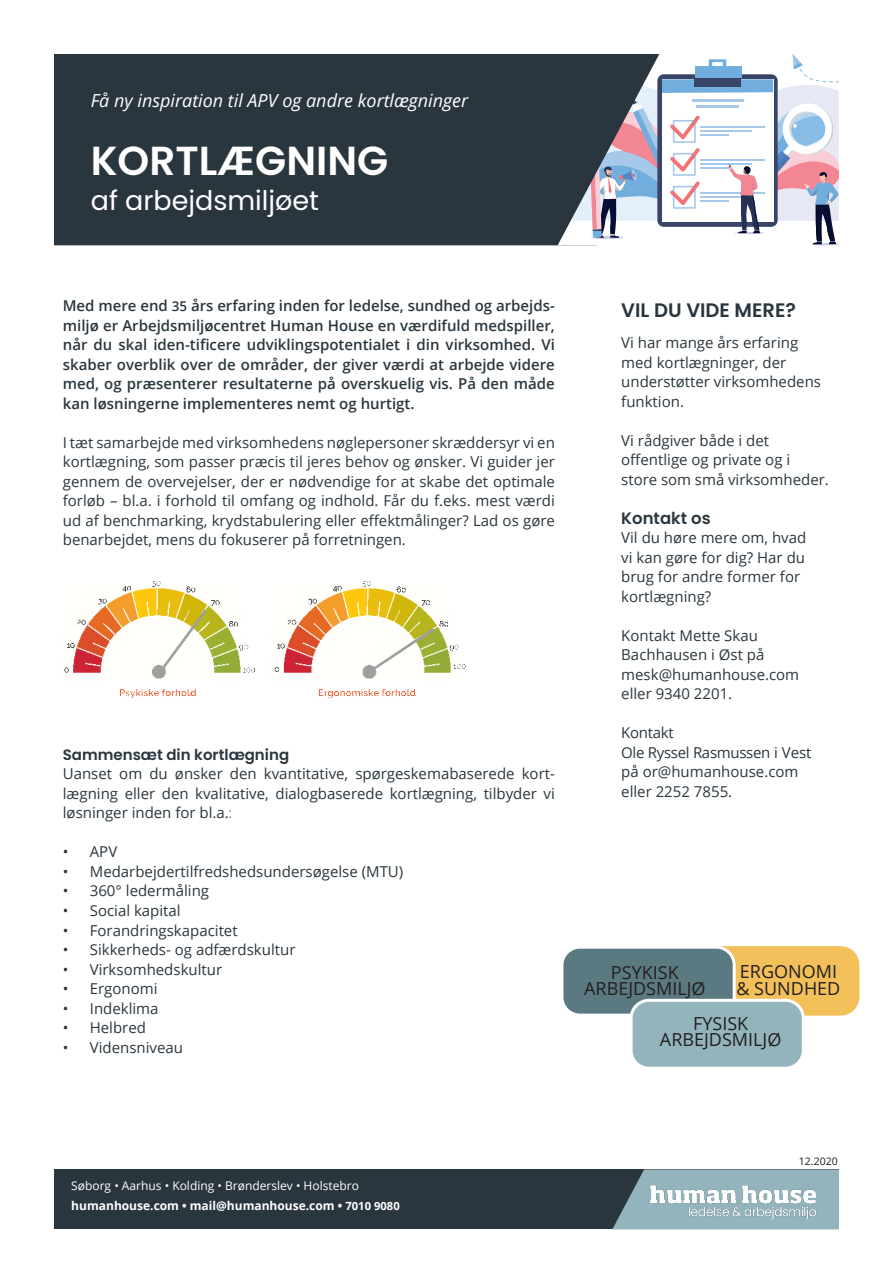
<style>
.page{position:relative;width:893px;height:1263px;background:#fff}
.page>*{position:absolute;margin:0;border:0;box-sizing:border-box;transform-origin:0 0}
.Overskrift{font:40.5px "Crete Round";color:#fff}
.Overskrift-2{font:600 40.5px "Poppins";color:#fff}
.Overskrift-3{font:27px "Crete Round";color:#fff}
.Overskrift-4{font:27px "Poppins";color:#fff}
.brødtekst{font:600 19.5px "Poppins";color:#2a363e}
.t1{font:18px "Open Sans";color:#231f20}
.Overskrift-5{font:italic 18px "Raleway";color:#fff}
.Overskrift-6{font:italic 18px "Open Sans";color:#fff}
.brødtekst-2{font:600 16.5px "Poppins";color:#2a363e}
.brødtekst-3{font:15px/19.5px "Open Sans";color:#2a363e}
.brødtekst-4{font:600 15px/19.5px "Open Sans";color:#2a363e;text-align:justify}
.brødtekst-5{font:600 15px "Poppins";color:#2a363e}
.brødtekst-6{font:15px "Open Sans";letter-spacing:-.02em;color:#2a363e}
.t2{font:12px "Open Sans";color:#fff}
.t3{font:700 12px "Open Sans";color:#fff}
.t4{font:10.5px "Open Sans";color:#231f20}
.s1{font-size:13.5px}
.s2{font-family:"Raleway"}
.s3{font-size:11.25px}
</style>
<div class="page">
<svg style="left:659px;top:54px;width:180px;height:191px"></svg>
<div style="left:54px;top:1169px;width:785px;height:60px;background:#2a363e"></div>
<svg style="left:54px;top:54px;width:605px;height:191px;background:#37424a"></svg>
<svg style="left:612px;top:1169px;width:227px;height:60px"></svg>
<img style="left:64px;top:581px;width:402px;height:117px">
<div style="left:686px;top:947px;width:173px;height:68px;background:#f2bf59;border-radius:18px"></div>
<div style="left:686px;top:946px;width:173px;height:70px;border:2px solid #f2bf59;border-radius:18px"></div>
<div style="left:562px;top:947px;width:172px;height:68px;background:#5b7981;border-radius:18px"></div>
<div style="left:560px;top:946px;width:176px;height:70px;border:3px solid #fff;border-radius:18px"></div>
<div style="left:631px;top:1000px;width:172px;height:68px;background:#94b4bd;border-radius:18px"></div>
<div style="left:630px;top:999px;width:175px;height:71px;border:3px solid #fff;border-radius:18px"></div>
<img style="left:646px;top:1181px;width:174px;height:43px">
<p class="Overskrift-6" style="left:91px;top:88px;width:379px">Få ny inspiration til APV og andre kortlægninger</p>
<p class="Overskrift-5" style="left:91px;top:94px;width:401px">Styrk det forebyggende arbejde på byggepladsen</p>
<p class="Overskrift-2" style="left:91px;top:137px;width:299px">KORTLÆGNING</p>
<p class="Overskrift-4" style="left:91px;top:185px;width:230px">af arbejdsmiljøet</p>
<p class="Overskrift" style="left:91px;top:134px;width:336px">DEN LOVPLIGTIGE</p>
<p class="Overskrift-3" style="left:91px;top:183px;width:287px">koordinatoruddannelse</p>
<p class="brødtekst-4" style="left:63px;top:296px;width:494px">Med mere end <span class="s1">35</span> års erfaring inden for ledelse, sundhed og arbejds&shy;miljø er Arbejdsmiljøcentret Human House en værdifuld medspiller, når du skal iden-tificere udviklingspotentialet i din virksomhed. Vi skaber overblik over de områder, der giver værdi at arbejde videre med, og præsenterer resultaterne på overskuelig vis. På den måde kan løsningerne implementeres nemt og hurtigt.</p>
<p class="brødtekst-3" style="left:63px;top:432px;width:494px;text-align:justify">I tæt samarbejde med virksomhedens nøglepersoner skræddersyr vi en kortlægning, som passer præcis til jeres behov og ønsker. Vi guider jer gennem de overvejelser, der er nødvendige for at skabe det optimale forløb – bl.a. i forhold til omfang og indhold. Får du f.eks. mest værdi ud af benchmarking, krydstabulering eller effektmålinger? Lad os gøre benarbejdet, mens du fokuserer på forretningen.</p>
<p class="brødtekst-5" style="left:63px;top:746px;width:228px">Sammensæt din kortlægning</p>
<p class="brødtekst-3" style="left:63px;top:764px;width:494px;text-align:justify">Uanset om du ønsker den kvantitative, spørgeskemabaserede kort&shy;lægning eller den kvalitative, dialogbaserede kortlægning, tilbyder vi løsninger inden for bl.a.<span class="s2">:</span></p>
<p class="brødtekst-3" style="left:63px;top:842px;width:56px">• APV</p>
<p class="brødtekst-3" style="left:63px;top:861px;width:342px">• Medarbejdertilfredshedsundersøgelse (MTU)</p>
<p class="brødtekst-3" style="left:63px;top:881px;width:148px">• 360° ledermåling</p>
<p class="brødtekst-3" style="left:63px;top:900px;width:119px">• Social kapital</p>
<p class="brødtekst-3" style="left:63px;top:920px;width:176px">• Forandringskapacitet</p>
<p class="brødtekst-3" style="left:63px;top:939px;width:234px">• Sikkerheds- og adfærdskultur</p>
<p class="brødtekst-3" style="left:63px;top:959px;width:161px">• Virksomhedskultur</p>
<p class="brødtekst-3" style="left:63px;top:978px;width:96px">• Ergonomi</p>
<p class="brødtekst-3" style="left:63px;top:998px;width:97px">• Indeklima</p>
<p class="brødtekst-3" style="left:63px;top:1017px;width:85px">• Helbred</p>
<p class="brødtekst-3" style="left:63px;top:1037px;width:122px">• Vidensniveau</p>
<p class="brødtekst" style="left:621px;top:299px;width:176px">VIL DU VIDE MERE?</p>
<p class="brødtekst-3" style="left:621px;top:333px;width:201px">Vi har mange års erfaring med kortlægninger, der understøtter virksomhedens funktion.</p>
<p class="brødtekst-3" style="left:621px;top:430px;width:209px">Vi rådgiver både i det offentlige og private og i store som små virksomheder.</p>
<p class="brødtekst-2" style="left:621px;top:508px;width:91px">Kontakt os</p>
<p class="brødtekst-3" style="left:621px;top:528px;width:187px">Vil du høre mere om, hvad vi kan gøre for dig? Har du brug for andre former for kortlægning?</p>
<p class="brødtekst-3" style="left:621px;top:625px;width:145px">Kontakt Mette Skau<br>Bachhausen i Øst på</p>
<p class="brødtekst-3" style="left:621px;top:664px;width:179px">mesk@humanhouse.com eller 9340 2201.</p>
<p class="brødtekst-6" style="left:621px;top:722px;width:54px">Kontakt</p>
<p class="brødtekst-3" style="left:621px;top:742px;width:192px">Ole Ryssel Rasmussen i Vest på or@humanhouse.com</p>
<p class="brødtekst-3" style="left:621px;top:781px;width:112px">eller 2252 7855.</p>
<p class="t1" style="left:740px;top:959px;width:99px">ERGONOMI</p>
<p class="t1" style="left:736px;top:976px;width:105px">&amp; SUNDHED</p>
<p class="t1" style="left:611px;top:960px;width:69px">PSYKISK</p>
<p class="t1" style="left:584px;top:976px;width:123px">ARBEJDSMILJØ</p>
<p class="t1" style="left:693px;top:1011px;width:57px">FYSISK</p>
<p class="t1" style="left:660px;top:1027px;width:123px">ARBEJDSMILJØ</p>
<p class="t2" style="left:71px;top:1177px;width:289px">Søborg • Aarhus • Kolding • Brønderslev • Holstebro</p>
<p class="t3" style="left:71px;top:1197px;width:330px">humanhouse.com • mail@humanhouse.com • <span class="s3">7010 9080</span></p>
<p class="t4" style="left:799px;top:1154px;width:40px">12.2020</p>
</div>
